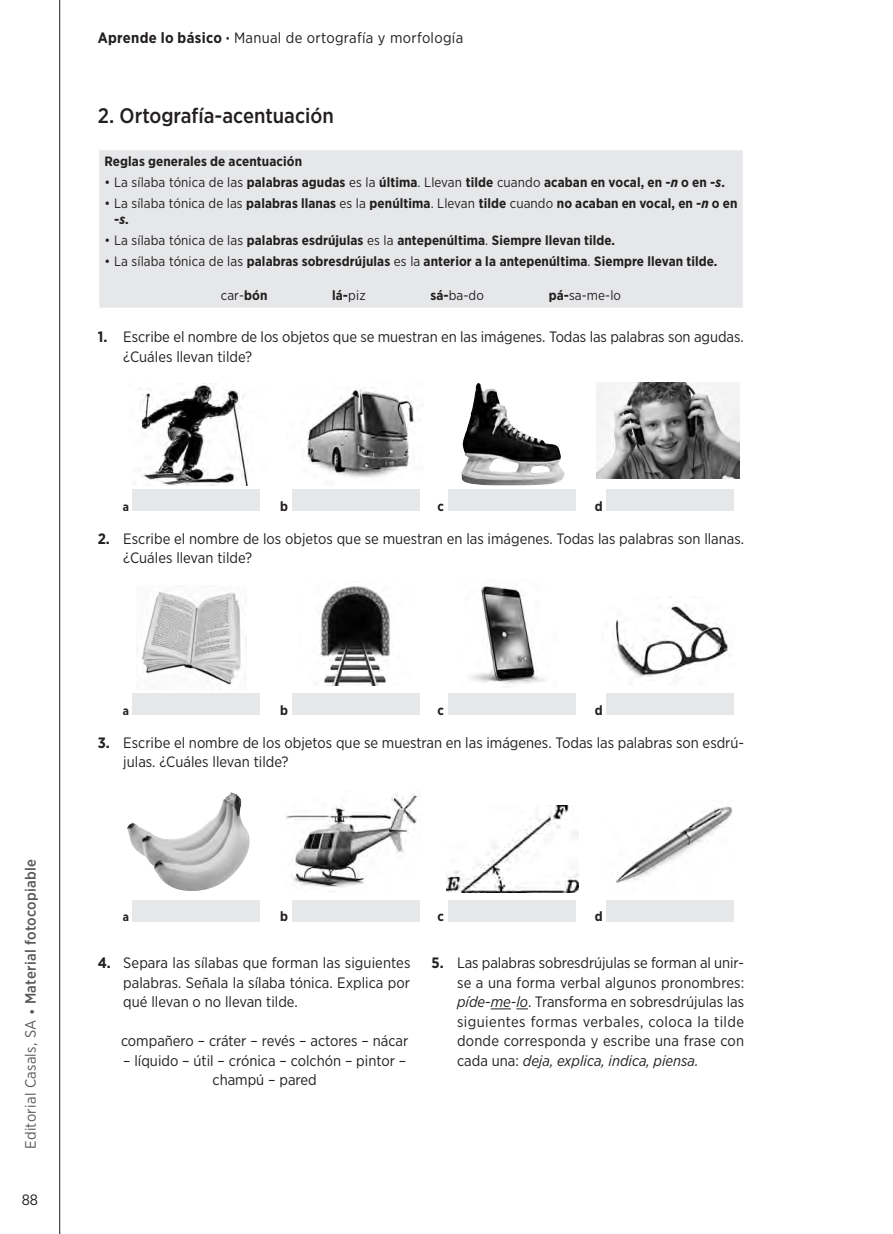
<style>
.page{position:relative;width:893px;height:1234px;background:#fff}
.page>*{position:absolute;margin:0;border:0;box-sizing:border-box;transform-origin:0 0}
._02_título{font:500 21px "Gotham Narrow";color:#231f20}
._006_pregunta{font:15px/19.5px "Gotham Narrow";color:#231f20}
._06_texto_general{font:15px/19.5px "Gotham Narrow";color:#231f20;text-align:center}
._006_pregunta-2{font:15px "Gotham Narrow";letter-spacing:.02em;color:#231f20}
.t1{font:500 15px "Gotham Narrow";letter-spacing:.02em;color:#57585a}
._08_cuadro_libro_ant{font:700 13.5px/16.5px "Gotham Narrow";letter-spacing:.005em;color:#231f20}
._08_cuadro_libro_ant-2{font:13.5px "Gotham Narrow";letter-spacing:.005em;color:#231f20}
.Tabla_contenido_9_11{font:700 13.5px "Gotham Narrow";color:#231f20}
.Tabla_contenido_8_10{font:700 12px "Gotham Narrow";color:#231f20}
.s1{font-weight:400}
.s2{font-weight:700}
.s3{font-style:italic}
</style>
<div class="page">
<hr style="left:59px;top:0;width:1px;height:1233px;background:#231f20">
<div style="left:99px;top:149px;width:644px;height:159px;background:#e6e7e9"></div>
<hr style="left:98px;top:149px;width:646px;height:1px;background:#fff">
<hr style="left:98px;top:307px;width:646px;height:2px;background:#fff">
<div style="left:132px;top:489px;width:128px;height:21px;background:#e6e7e9"></div>
<div style="left:292px;top:489px;width:127px;height:21px;background:#e6e7e9"></div>
<div style="left:448px;top:489px;width:127px;height:21px;background:#e6e7e9"></div>
<div style="left:606px;top:489px;width:128px;height:21px;background:#e6e7e9"></div>
<div style="left:132px;top:693px;width:128px;height:21px;background:#e6e7e9"></div>
<div style="left:292px;top:693px;width:127px;height:21px;background:#e6e7e9"></div>
<div style="left:448px;top:693px;width:127px;height:21px;background:#e6e7e9"></div>
<div style="left:606px;top:693px;width:128px;height:21px;background:#e6e7e9"></div>
<div style="left:132px;top:899px;width:128px;height:22px;background:#e6e7e9"></div>
<div style="left:292px;top:899px;width:127px;height:22px;background:#e6e7e9"></div>
<div style="left:448px;top:899px;width:127px;height:22px;background:#e6e7e9"></div>
<div style="left:606px;top:899px;width:128px;height:22px;background:#e6e7e9"></div>
<svg style="left:491px;top:1008px;width:37px;height:1px"></svg>
<img style="left:137px;top:383px;width:111px;height:102px">
<img style="left:307px;top:389px;width:113px;height:89px">
<img style="left:447px;top:805px;width:132px;height:87px">
<img style="left:461px;top:383px;width:104px;height:102px">
<img style="left:596px;top:383px;width:144px;height:96px">
<img style="left:141px;top:591px;width:100px;height:94px">
<img style="left:319px;top:586px;width:72px;height:99px">
<img style="left:471px;top:584px;width:74px;height:100px">
<img style="left:614px;top:596px;width:114px;height:81px">
<img style="left:127px;top:792px;width:123px;height:99px">
<img style="left:285px;top:793px;width:133px;height:99px">
<img style="left:616px;top:806px;width:116px;height:77px">
<p class="t1" style="left:21px;top:1148px;width:291px;rotate:-90deg"><span class="s1">Editorial Casals, SA •</span> Material fotocopiable</p>
<p class="_006_pregunta" style="left:22px;top:1188px;width:18px">88</p>
<p class="_006_pregunta-2" style="left:98px;top:28px;width:367px"><span class="s2">Aprende lo básico ·</span> Manual de ortografía y morfología</p>
<p class="_02_título" style="left:98px;top:102px;width:238px">2. Ortografía-acentuación</p>
<p class="_08_cuadro_libro_ant" style="left:105px;top:153px;width:199px">Reglas generales de acentuación</p>
<p class="_08_cuadro_libro_ant" style="left:105px;top:174px;width:622px"><span class="s1">• La sílaba tónica de las</span> palabras agudas <span class="s1">es la</span> última<span class="s1">. Llevan</span> tilde <span class="s1">cuando</span> acaban en vocal, en -<span class="s3">n</span> o en -<span class="s3">s</span>.</p>
<p class="_08_cuadro_libro_ant" style="left:114px;top:195px;width:625px;text-indent:-10px"><span class="s1">• La sílaba tónica de las</span> palabras llanas <span class="s1">es la</span> penúltima<span class="s1">. Llevan</span> tilde <span class="s1">cuando</span> no acaban en vocal, en -<span class="s3">n</span> o en -<span class="s3">s</span>.</p>
<p class="_08_cuadro_libro_ant" style="left:105px;top:232px;width:512px"><span class="s1">• La sílaba tónica de las</span> palabras esdrújulas <span class="s1">es la</span> antepenúltima<span class="s1">.</span> Siempre llevan tilde.</p>
<p class="_08_cuadro_libro_ant" style="left:105px;top:253px;width:614px"><span class="s1">• La sílaba tónica de las</span> palabras sobresdrújulas <span class="s1">es la</span> anterior a la antepenúltima<span class="s1">.</span> Siempre llevan tilde.</p>
<p class="_08_cuadro_libro_ant-2" style="left:221px;top:287px;width:48px">car-<span class="s2">bón</span></p>
<p class="_08_cuadro_libro_ant" style="left:332px;top:287px;width:35px">lá-<span class="s1">piz</span></p>
<p class="_08_cuadro_libro_ant-2" style="left:430px;top:287px;width:55px"><span class="s2">sá-</span>ba-do</p>
<p class="_08_cuadro_libro_ant-2" style="left:549px;top:287px;width:74px"><span class="s2">pá-</span>sa-me-lo</p>
<p class="_006_pregunta" style="left:123px;top:327px;width:622px;text-indent:-26px"><span class="s2">1.</span> Escribe el nombre de los objetos que se muestran en las imágenes. Todas las palabras son agudas. ¿Cuáles llevan tilde?</p>
<p class="Tabla_contenido_8_10" style="left:123px;top:498px;width:8px">a</p>
<p class="Tabla_contenido_9_11" style="left:280px;top:497px;width:9px">b</p>
<p class="Tabla_contenido_9_11" style="left:438px;top:497px;width:8px">c</p>
<p class="Tabla_contenido_9_11" style="left:595px;top:497px;width:9px">d</p>
<p class="_006_pregunta" style="left:123px;top:528px;width:622px;text-indent:-26px"><span class="s2">2.</span> Escribe el nombre de los objetos que se muestran en las imágenes. Todas las palabras son llanas. ¿Cuáles llevan tilde?</p>
<p class="Tabla_contenido_8_10" style="left:123px;top:702px;width:8px">a</p>
<p class="Tabla_contenido_9_11" style="left:280px;top:701px;width:9px">b</p>
<p class="Tabla_contenido_9_11" style="left:438px;top:701px;width:8px">c</p>
<p class="Tabla_contenido_9_11" style="left:595px;top:701px;width:9px">d</p>
<p class="_006_pregunta" style="left:123px;top:732px;width:622px;text-indent:-26px"><span class="s2">3.</span> Escribe el nombre de los objetos que se muestran en las imágenes. Todas las palabras son esdrú&shy;julas. ¿Cuáles llevan tilde?</p>
<p class="Tabla_contenido_8_10" style="left:123px;top:909px;width:8px">a</p>
<p class="Tabla_contenido_9_11" style="left:280px;top:907px;width:9px">b</p>
<p class="Tabla_contenido_9_11" style="left:438px;top:907px;width:8px">c</p>
<p class="Tabla_contenido_9_11" style="left:595px;top:907px;width:9px">d</p>
<p class="_006_pregunta" style="left:123px;top:952px;width:289px;text-align:justify;text-indent:-26px"><span class="s2">4.</span> Separa las sílabas que forman las siguientes palabras. Señala la sílaba tónica. Explica por qué llevan o no llevan tilde.</p>
<p class="_06_texto_general" style="left:121px;top:1030px;width:289px">compañero – cráter – revés – actores – nácar</p>
<p class="_06_texto_general" style="left:123px;top:1050px;width:285px">– líquido – útil – crónica – colchón – pintor – champú – pared</p>
<p class="_006_pregunta" style="left:457px;top:952px;width:289px;text-align:justify;text-indent:-26px"><span class="s2">5.</span> Las palabras sobresdrújulas se forman al unir&shy;se a una forma verbal algunos pronombres: <span class="s3">píde-me-lo</span>. Transforma en sobresdrújulas las siguientes formas verbales, coloca la tilde donde corresponda y escribe una frase con cada una: <span class="s3">deja, explica, indica, piensa.</span></p>
</div>
